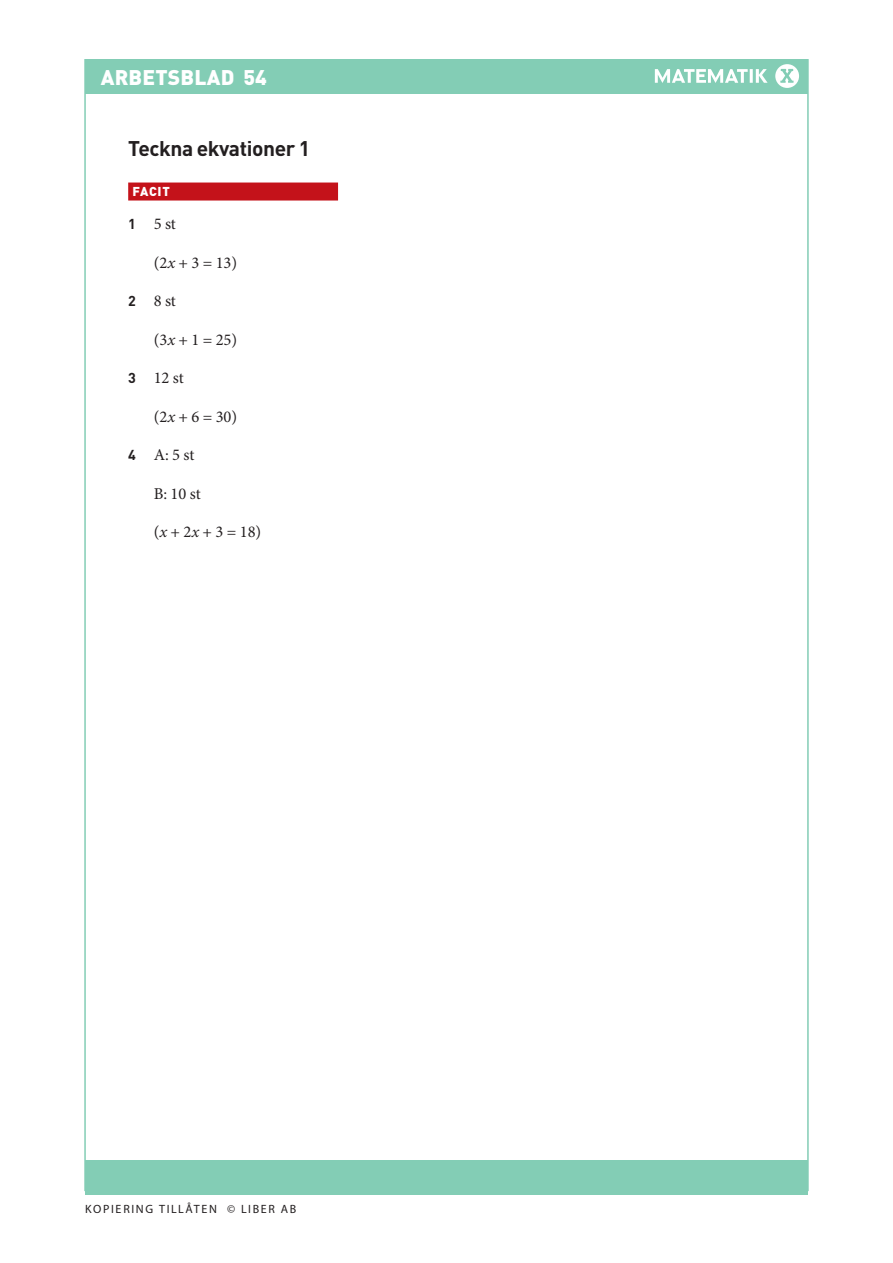
<style>
.page{position:relative;width:893px;height:1263px;background:#fff}
.page>*{position:absolute;margin:0;border:0;box-sizing:border-box;transform-origin:0 0}
.R_OH{font:700 21px "DIN Pro";letter-spacing:-.02em;color:#231f20}
.Antal_ratt{font:900 21px "DIN Pro";letter-spacing:.01em;color:#fff}
.Uppgift_luft_över_li{font:16.5px "Minion Pro";color:#231f20}
.R_Facit_2{font:900 12.75px "DIN Pro";letter-spacing:.055em;color:#fff}
.t1{font:500 12px "Orgon Slab";letter-spacing:.14em;color:#231f20}
.s1{font-family:"DIN Pro";font-weight:700;font-size:14.25px}
.s2{font-style:italic}
</style>
<div class="page">
<div style="left:85px;top:59px;width:723px;height:34px;background:#83cdb5"></div>
<div style="left:85px;top:1160px;width:723px;height:34px;background:#83cdb5"></div>
<div style="left:775px;top:64px;width:24px;height:24px;background:#fff;border-radius:50%"></div>
<svg style="left:780px;top:69px;width:13px;height:14px"></svg>
<svg style="left:655px;top:69px;width:113px;height:14px"></svg>
<div style="left:128px;top:183px;width:210px;height:18px;background:#c4121a"></div>
<p class="Antal_ratt" style="left:101px;top:63px;width:168px">ARBETSBLAD 54</p>
<p class="R_OH" style="left:128px;top:134px;width:184px">Teckna ekvationer 1</p>
<p class="R_Facit_2" style="left:133px;top:183px;width:39px">FACIT</p>
<p class="Uppgift_luft_över_li" style="left:128px;top:213px;width:49px"><span class="s1">1</span> 5 st</p>
<p class="Uppgift_luft_över_li" style="left:154px;top:251px;width:85px">(2<span class="s2">x</span> + 3 = 13)</p>
<p class="Uppgift_luft_över_li" style="left:128px;top:290px;width:49px"><span class="s1">2</span> 8 st</p>
<p class="Uppgift_luft_över_li" style="left:154px;top:328px;width:85px">(3<span class="s2">x</span> + 1 = 25)</p>
<p class="Uppgift_luft_över_li" style="left:128px;top:367px;width:57px"><span class="s1">3</span> 12 st</p>
<p class="Uppgift_luft_över_li" style="left:154px;top:405px;width:85px">(2<span class="s2">x</span> + 6 = 30)</p>
<p class="Uppgift_luft_över_li" style="left:128px;top:444px;width:68px"><span class="s1">4</span> A: 5 st</p>
<p class="Uppgift_luft_över_li" style="left:154px;top:482px;width:49px">B: 10 st</p>
<p class="Uppgift_luft_över_li" style="left:154px;top:521px;width:109px">(<span class="s2">x</span> + 2<span class="s2">x</span> + 3 = 18)</p>
<p class="t1" style="left:85px;top:1201px;width:213px">KOPIERING TILLÅTEN © LIBER AB</p>
</div>
